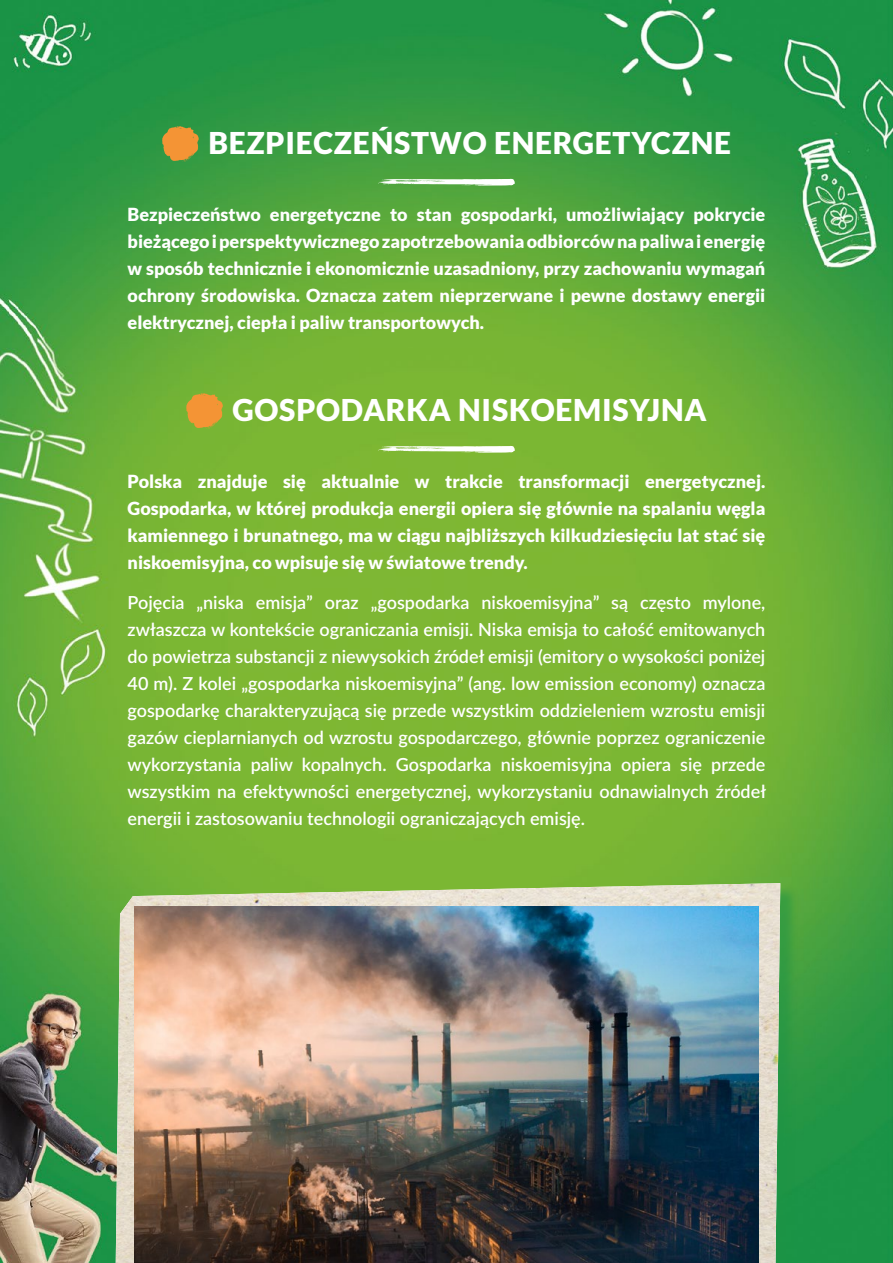
<style>
.page{position:relative;width:893px;height:1263px;background:#fff}
.page>*{position:absolute;margin:0;border:0;box-sizing:border-box;transform-origin:0 0}
.t1{font:900 30px "Lato";letter-spacing:.025em;color:#fff}
.t2{font:600 18px/27px "Lato";color:#fff;text-align:justify}
.t3{font:900 18px/27px "Lato";color:#fff;text-align:justify}
</style>
<div class="page">
<img style="left:0;top:0;width:893px;height:1263px">
<svg style="left:162px;top:126px;width:37px;height:36px"></svg>
<svg style="left:186px;top:393px;width:37px;height:36px"></svg>
<svg style="left:378px;top:179px;width:137px;height:7px"></svg>
<svg style="left:378px;top:446px;width:137px;height:8px"></svg>
<div style="left:117px;top:886px;width:681px;height:377px;background:#1d9445;opacity:.55"></div>
<img style="left:116px;top:883px;width:664px;height:380px">
<img style="left:134px;top:907px;width:624px;height:356px">
<svg style="left:820px;top:97px;width:73px;height:685px;background:#59a946"></svg>
<svg style="left:822px;top:98px;width:71px;height:683px;background:#5aaa47"></svg>
<svg style="left:825px;top:100px;width:68px;height:679px"></svg>
<svg style="left:827px;top:101px;width:66px;height:677px;background:#50a545"></svg>
<h1 class="t1" style="left:208px;top:126px;width:524px">BEZPIECZEŃSTWO ENERGETYCZNE</h1>
<p class="t3" style="left:128px;top:201px;width:639px">Bezpieczeństwo energetyczne to stan gospodarki, umożliwiający pokrycie bieżącego i perspektywicznego zapotrzebowania odbiorców na paliwa i energię w sposób technicznie i ekonomicznie uzasadniony, przy zachowaniu wymagań ochrony środowiska. Oznacza zatem nieprzerwane i pewne dostawy energii elektrycznej, ciepła i paliw transportowych.</p>
<h1 class="t1" style="left:232px;top:393px;width:476px">GOSPODARKA NISKOEMISYJNA</h1>
<p class="t3" style="left:128px;top:468px;width:639px">Polska znajduje się aktualnie w trakcie transformacji energetycznej.<br>Gospodarka, w której produkcja energii opiera się głównie na spalaniu węgla kamiennego i brunatnego, ma w ciągu najbliższych kilkudziesięciu lat stać się niskoemisyjna, co wpisuje się w światowe trendy.</p>
<p class="t2" style="left:128px;top:588px;width:640px">Pojęcia „niska emisja” oraz „gospodarka niskoemisyjna” są często mylone, zwłaszcza w kontekście ograniczania emisji. Niska emisja to całość emitowanych do powietrza substancji z niewysokich źródeł emisji (emitory o wysokości poniżej 40 m). Z kolei „gospodarka niskoemisyjna” (ang. low emission economy) oznacza gospodarkę charakteryzującą się przede wszystkim oddzieleniem wzrostu emisji gazów cieplarnianych od wzrostu gospodarczego, głównie poprzez ograniczenie wykorzystania paliw kopalnych. Gospodarka niskoemisyjna opiera się przede wszystkim na efektywności energetycznej, wykorzystaniu odnawialnych źródeł energii i zastosowaniu technologii ograniczających emisję.</p>
</div>
